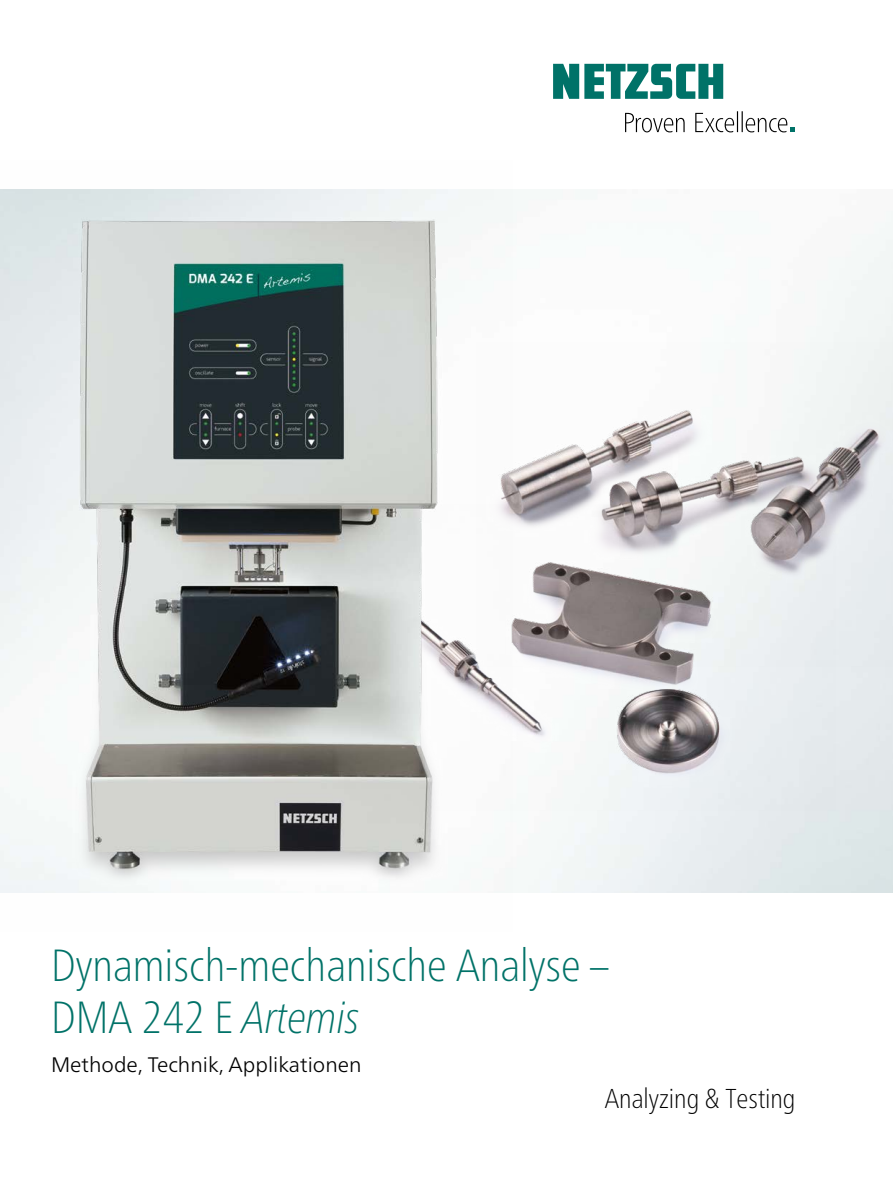
<style>
.page{position:relative;width:893px;height:1191px;background:#fff}
.page>*{position:absolute;margin:0;border:0;box-sizing:border-box;transform-origin:0 0}
.Headline_Titel_n{font:100 condensed 45px/52.5px "Frutiger Neue LTW1 G";color:#007268}
.t1{font:100 condensed 27.3px "Frutiger Neue LTW1 G";color:#000}
.Subline_Titel_n{font:300 21px "Frutiger Neue LTW1 G";color:#000}
.s1{font-style:italic}
</style>
<div class="page">
<svg style="left:553px;top:64px;width:170px;height:35px"></svg>
<svg style="left:625px;top:111px;width:170px;height:21px"></svg>
<img style="left:512px;top:342px;width:381px;height:324px">
<img style="left:512px;top:504px;width:324px;height:306px">
<img style="left:0;top:189px;width:512px;height:704px">
<p class="Headline_Titel_n" style="left:51px;top:935px;width:559px">Dynamisch-mechanische Analyse –<br>DMA 242 E <span class="s1">Artemis</span></p>
<p class="Subline_Titel_n" style="left:51px;top:1052px;width:312px">Methode, Technik, Applikationen</p>
<p class="t1" style="left:605px;top:1078px;width:192px">Analyzing &amp; Testing</p>
</div>
